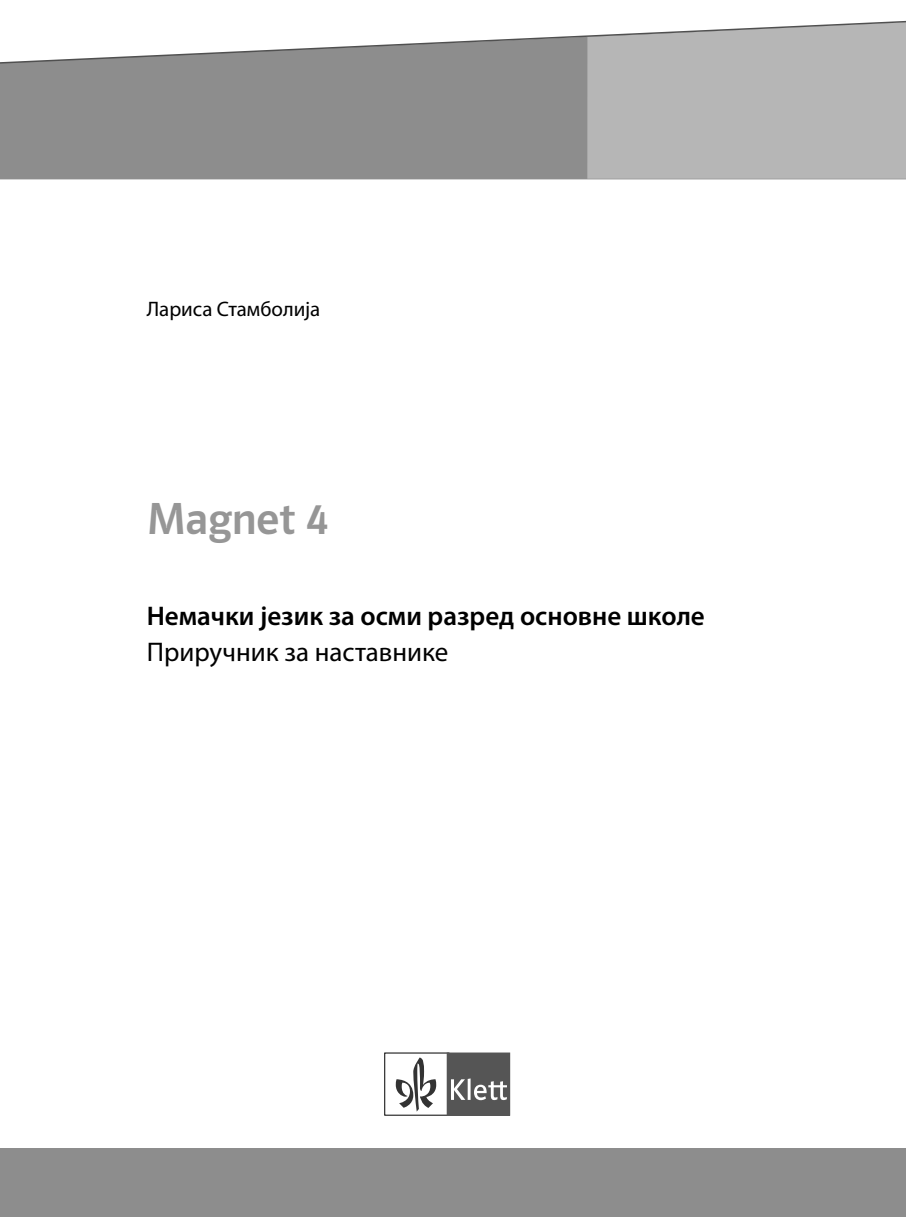
<style>
.page{position:relative;width:906px;height:1217px;background:#fff}
.page>*{position:absolute;margin:0;border:0;box-sizing:border-box;transform-origin:0 0}
.t1{font:45px "Polo ST11 K Krftg";color:#969696}
.t2{font:600 27px "Myriad Pro";color:#000}
.t3{font:27px "Myriad Pro";color:#000}
.t4{font:21px "Myriad Pro";color:#000}
</style>
<div class="page">
<div style="left:447px;top:1052px;width:63px;height:62px;background:#555"></div>
<div style="left:447px;top:1052px;width:63px;height:63px;border:1px solid #555"></div>
<svg style="left:451px;top:1078px;width:56px;height:21px"></svg>
<svg style="left:396px;top:1057px;width:40px;height:54px"></svg>
<div style="left:0;top:1148px;width:906px;height:68px;background:#8d8d8d"></div>
<div style="left:0;top:64px;width:587px;height:115px;background:#8d8d8d"></div>
<div style="left:587px;top:64px;width:319px;height:115px;background:#b6b6b6"></div>
<svg style="left:0;top:20px;width:906px;height:44px"></svg>
<p class="t4" style="left:147px;top:296px;width:175px">Лариса Стамболија</p>
<h1 class="t1" style="left:147px;top:494px;width:183px">Magnet 4</h1>
<p class="t2" style="left:147px;top:599px;width:559px">Немачки jeзик за осми разред основне школе</p>
<p class="t3" style="left:147px;top:635px;width:303px">Приручник за наставнике</p>
</div>
